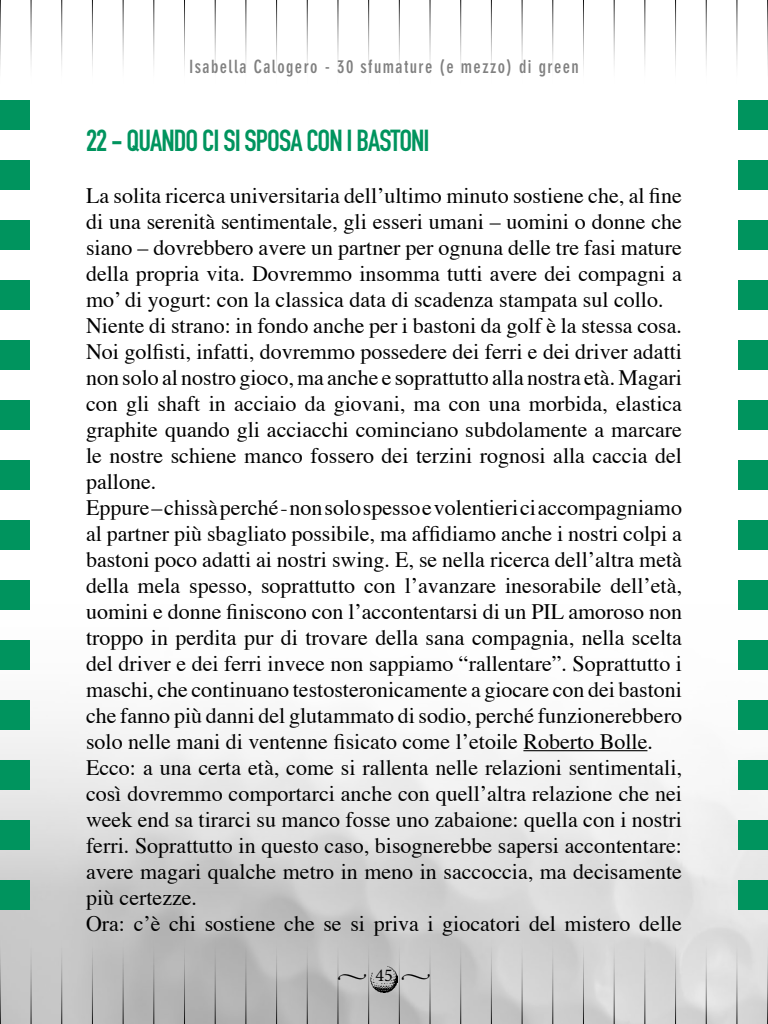
<style>
.page{position:relative;width:768px;height:1024px;background:#fff}
.page>*{position:absolute;margin:0;border:0;box-sizing:border-box;transform-origin:0 0}
.t1{font:30px "DIN Engschrift";letter-spacing:-.03em;color:#00945e}
.t2{font:22px/26px "Times";color:#000}
.t3{font:700 condensed 18px "DIN Neuzeit Grotesk";letter-spacing:.08em;color:#808080}
.t4{font:18px "Minion Pro";color:#000}
</style>
<div class="page">
<img style="left:0;top:724px;width:768px;height:300px">
<img style="left:370px;top:965px;width:28px;height:27px">
<hr style="left:0;top:0;width:1px;height:89px;background:#000">
<hr style="left:31px;top:0;width:1px;height:89px;background:#000">
<hr style="left:61px;top:0;width:1px;height:89px;background:#000">
<hr style="left:92px;top:0;width:1px;height:89px;background:#000">
<hr style="left:123px;top:0;width:1px;height:89px;background:#000">
<hr style="left:153px;top:0;width:1px;height:89px;background:#000">
<hr style="left:184px;top:0;width:1px;height:89px;background:#000">
<hr style="left:215px;top:0;width:1px;height:89px;background:#000">
<hr style="left:246px;top:0;width:1px;height:89px;background:#000">
<hr style="left:276px;top:0;width:1px;height:89px;background:#000">
<hr style="left:307px;top:0;width:1px;height:89px;background:#000">
<hr style="left:338px;top:0;width:1px;height:89px;background:#000">
<hr style="left:368px;top:0;width:1px;height:89px;background:#000">
<hr style="left:399px;top:0;width:1px;height:89px;background:#000">
<hr style="left:430px;top:0;width:1px;height:89px;background:#000">
<hr style="left:460px;top:0;width:1px;height:89px;background:#000">
<hr style="left:491px;top:0;width:1px;height:89px;background:#000">
<hr style="left:522px;top:0;width:1px;height:89px;background:#000">
<hr style="left:552px;top:0;width:1px;height:89px;background:#000">
<hr style="left:583px;top:0;width:1px;height:89px;background:#000">
<hr style="left:614px;top:0;width:1px;height:89px;background:#000">
<hr style="left:644px;top:0;width:1px;height:89px;background:#000">
<hr style="left:675px;top:0;width:1px;height:89px;background:#000">
<hr style="left:706px;top:0;width:1px;height:89px;background:#000">
<hr style="left:737px;top:0;width:1px;height:89px;background:#000">
<hr style="left:767px;top:0;width:1px;height:89px;background:#000">
<hr style="left:767px;top:935px;width:1px;height:89px;background:#000">
<hr style="left:737px;top:935px;width:1px;height:89px;background:#000">
<hr style="left:706px;top:935px;width:1px;height:89px;background:#000">
<hr style="left:675px;top:935px;width:1px;height:89px;background:#000">
<hr style="left:644px;top:935px;width:1px;height:89px;background:#000">
<hr style="left:614px;top:935px;width:1px;height:89px;background:#000">
<hr style="left:583px;top:935px;width:1px;height:89px;background:#000">
<hr style="left:552px;top:935px;width:1px;height:89px;background:#000">
<hr style="left:522px;top:935px;width:1px;height:89px;background:#000">
<hr style="left:491px;top:935px;width:1px;height:89px;background:#000">
<hr style="left:460px;top:935px;width:1px;height:89px;background:#000">
<hr style="left:430px;top:935px;width:1px;height:89px;background:#000">
<hr style="left:399px;top:935px;width:1px;height:89px;background:#000">
<hr style="left:368px;top:935px;width:1px;height:89px;background:#000">
<hr style="left:338px;top:935px;width:1px;height:89px;background:#000">
<hr style="left:307px;top:935px;width:1px;height:89px;background:#000">
<hr style="left:276px;top:935px;width:1px;height:89px;background:#000">
<hr style="left:246px;top:935px;width:1px;height:89px;background:#000">
<hr style="left:215px;top:935px;width:1px;height:89px;background:#000">
<hr style="left:184px;top:935px;width:1px;height:89px;background:#000">
<hr style="left:153px;top:935px;width:1px;height:89px;background:#000">
<hr style="left:123px;top:935px;width:1px;height:89px;background:#000">
<hr style="left:92px;top:935px;width:1px;height:89px;background:#000">
<hr style="left:61px;top:935px;width:1px;height:89px;background:#000">
<hr style="left:31px;top:935px;width:1px;height:89px;background:#000">
<hr style="left:0;top:935px;width:1px;height:89px;background:#000">
<div style="left:0;top:100px;width:30px;height:30px;background:#00945e"></div>
<div style="left:0;top:160px;width:30px;height:30px;background:#00945e"></div>
<div style="left:0;top:220px;width:30px;height:30px;background:#00945e"></div>
<div style="left:0;top:280px;width:30px;height:30px;background:#00945e"></div>
<div style="left:0;top:340px;width:30px;height:30px;background:#00945e"></div>
<div style="left:0;top:400px;width:30px;height:30px;background:#00945e"></div>
<div style="left:0;top:460px;width:30px;height:30px;background:#00945e"></div>
<div style="left:0;top:520px;width:30px;height:30px;background:#00945e"></div>
<div style="left:0;top:580px;width:30px;height:30px;background:#00945e"></div>
<div style="left:0;top:640px;width:30px;height:30px;background:#00945e"></div>
<div style="left:0;top:700px;width:30px;height:30px;background:#00945e"></div>
<div style="left:0;top:760px;width:30px;height:30px;background:#00945e"></div>
<div style="left:0;top:820px;width:30px;height:30px;background:#00945e"></div>
<div style="left:0;top:880px;width:30px;height:30px;background:#00945e"></div>
<div style="left:738px;top:100px;width:30px;height:30px;background:#00945e"></div>
<div style="left:738px;top:160px;width:30px;height:30px;background:#00945e"></div>
<div style="left:738px;top:220px;width:30px;height:30px;background:#00945e"></div>
<div style="left:738px;top:280px;width:30px;height:30px;background:#00945e"></div>
<div style="left:738px;top:340px;width:30px;height:30px;background:#00945e"></div>
<div style="left:738px;top:400px;width:30px;height:30px;background:#00945e"></div>
<div style="left:738px;top:460px;width:30px;height:30px;background:#00945e"></div>
<div style="left:738px;top:520px;width:30px;height:30px;background:#00945e"></div>
<div style="left:738px;top:580px;width:30px;height:30px;background:#00945e"></div>
<div style="left:738px;top:640px;width:30px;height:30px;background:#00945e"></div>
<div style="left:738px;top:700px;width:30px;height:30px;background:#00945e"></div>
<div style="left:738px;top:760px;width:30px;height:30px;background:#00945e"></div>
<div style="left:738px;top:820px;width:30px;height:30px;background:#00945e"></div>
<div style="left:738px;top:880px;width:30px;height:30px;background:#00945e"></div>
<hr style="left:523px;top:750px;width:124px;height:1px;background:#000">
<p class="t3" style="left:189px;top:57px;width:391px">Isabella Calogero - 30 sfumature (e mezzo) di green</p>
<h1 class="t1" style="left:86px;top:123px;width:345px">22 - QUANDO CI SI SPOSA CON I BASTONI</h1>
<p class="t2" style="left:86px;top:184px;width:598px">La solita ricerca universitaria dell’ultimo minuto sostiene che, al fine di una serenità sentimentale, gli esseri umani – uomini o donne che siano – dovrebbero avere un partner per ognuna delle tre fasi mature della propria vita. Dovremmo insomma tutti avere dei compagni a mo’ di yogurt: con la classica data di scadenza stampata sul collo.<br>Niente di strano: in fondo anche per i bastoni da golf è la stessa cosa.<br>Noi golfisti, infatti, dovremmo possedere dei ferri e dei driver adatti non solo al nostro gioco, ma anche e soprattutto alla nostra età. Magari con gli shaft in acciaio da giovani, ma con una morbida, elastica graphite quando gli acciacchi cominciano subdolamente a marcare le nostre schiene manco fossero dei terzini rognosi alla caccia del pallone.<br>Eppure – chissà perché - non solo spesso e volentieri ci accompagniamo al partner più sbagliato possibile, ma affidiamo anche i nostri colpi a bastoni poco adatti ai nostri swing. E, se nella ricerca dell’altra metà della mela spesso, soprattutto con l’avanzare inesorabile dell’età, uomini e donne finiscono con l’accontentarsi di un PIL amoroso non troppo in perdita pur di trovare della sana compagnia, nella scelta del driver e dei ferri invece non sappiamo “rallentare”. Soprattutto i maschi, che continuano testosteronicamente a giocare con dei bastoni che fanno più danni del glutammato di sodio, perché funzionerebbero solo nelle mani di ventenne fisicato come l’etoile Roberto Bolle.<br>Ecco: a una certa età, come si rallenta nelle relazioni sentimentali, così dovremmo comportarci anche con quell’altra relazione che nei week end sa tirarci su manco fosse uno zabaione: quella con i nostri ferri. Soprattutto in questo caso, bisognerebbe sapersi accontentare: avere magari qualche metro in meno in saccoccia, ma decisamente più certezze.<br>Ora: c’è chi sostiene che se si priva i giocatori del mistero delle</p>
<p class="t4" style="left:337px;top:963px;width:95px">• 45 •</p>
</div>
